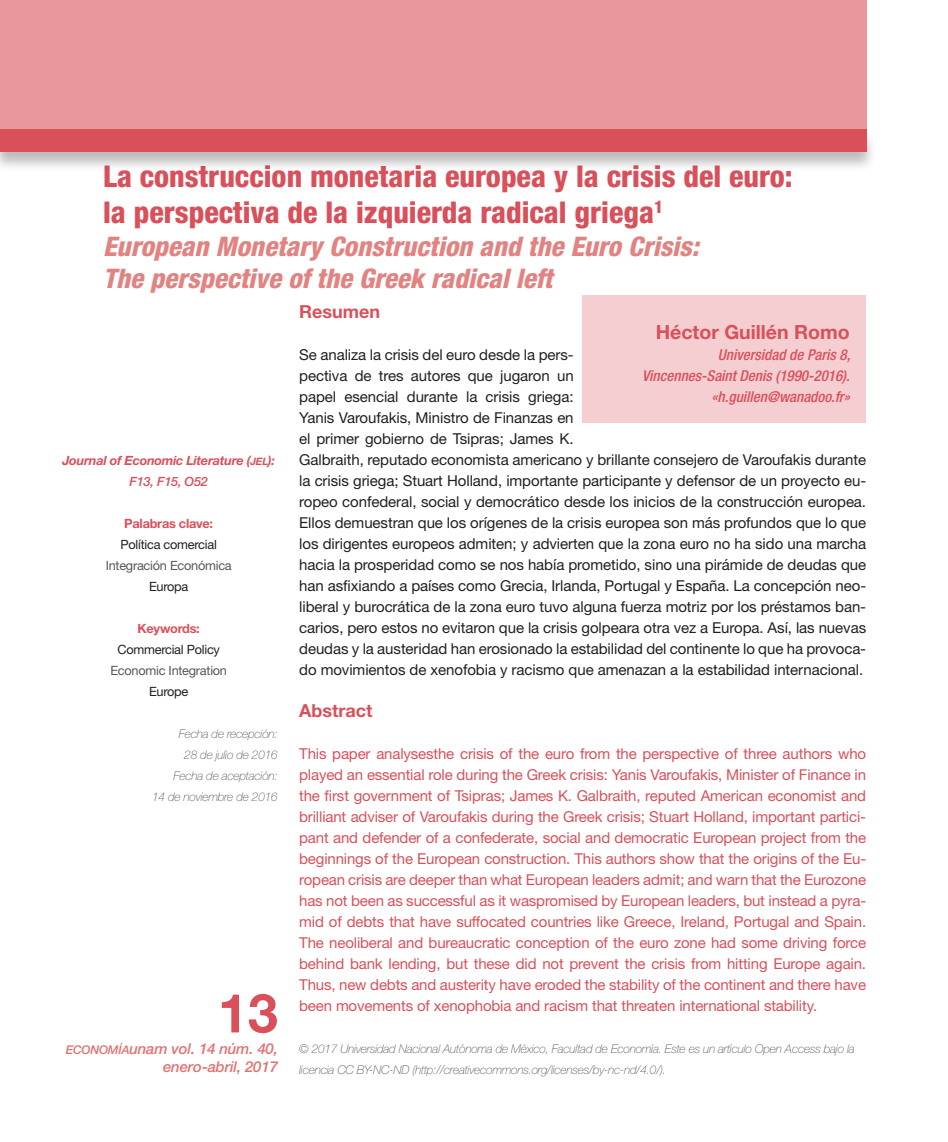
<style>
.page{position:relative;width:948px;height:1142px;background:#fff}
.page>*{position:absolute;margin:0;border:0;box-sizing:border-box;transform-origin:0 0}
.t1{font:700 54px "Helvetica Neue LT Std";color:#d9505b}
.t2{font:800 condensed 30px/36px "Helvetica Neue LT Std";color:#d9505b}
.t3{font:italic 800 condensed 27px/32.4px "Helvetica Neue LT Std";color:#e28381}
.t4{font:700 19.5px "Helvetica Neue LT Std";color:#d9505b}
.t5{font:700 18px "Helvetica Neue LT Std";color:#d9505b}
.t6{font:15px/21px "Helvetica Neue LT Std";letter-spacing:-.005em;color:#231f20}
.t7{font:15px/21px "Helvetica Neue LT Std";letter-spacing:-.01em;color:#d9505b;text-align:justify}
.t8{font:italic 500 condensed 15px/21px "Helvetica Neue LT Std";color:#d9505b;text-align:right}
.t9{font:italic 500 15px/18px "Helvetica Neue LT Std";letter-spacing:-.01em;color:#e07473;text-align:right}
.t10{font:12.75px "Helvetica Neue LT Std";letter-spacing:-.02em;color:#231f20}
.t11{font:italic 700 12.75px/21px "Helvetica Neue LT Std";letter-spacing:-.02em;color:#d9505b;text-align:center}
.t12{font:12.75px "Helvetica Neue LT Std";letter-spacing:-.02em;color:#57585a}
.t13{font:700 12.75px "Helvetica Neue LT Std";letter-spacing:-.02em;color:#d9505b}
.t14{font:italic 100 12px/21px "Helvetica Neue LT Std";letter-spacing:-.02em;color:#57585a;text-align:right}
.s1{font-family:"Helvetica Neue LT Std Bd It SC800";font-weight:400;font-style:normal;font-size:10.2px}
.s2{font-weight:500}
.s3{font-family:"Helvetica Neue LT Std Md It SC800";font-weight:400;font-style:normal;font-size:12px}
</style>
<div class="page">
<div style="left:0;top:0;width:865px;height:129px;background:#e8969c"></div>
<div style="left:0;top:129px;width:875px;height:43px;background:#231f20;opacity:.3"></div>
<div style="left:0;top:129px;width:865px;height:23px;background:#d9505b"></div>
<div style="left:582px;top:296px;width:283px;height:127px;background:#f4ced1"></div>
<h2 class="t2" style="left:103px;top:158px;width:690px">La construccion monetaria europea y la crisis del euro: la perspectiva de la izquierda radical griega<sup>1</sup></h2>
<h3 class="t3" style="left:103px;top:230px;width:597px">European Monetary Construction and the Euro Crisis:<br>The perspective of the Greek radical left</h3>
<h3 class="t4" style="left:655px;top:320px;width:195px">Héctor Guillén Romo</h3>
<p class="t8" style="left:641px;top:344px;width:210px">Universidad de Paris 8,<br>Vincennes-Saint Denis (1990-2016). «h.guillen@wanadoo.fr»</p>
<p class="t5" style="left:299px;top:300px;width:82px">Resumen</p>
<p class="t6" style="left:299px;top:344px;width:568px">Se analiza la crisis del euro desde la pers-<br>pectiva de tres autores que jugaron un<br>papel esencial durante la crisis griega:<br>Yanis Varoufakis, Ministro de Finanzas en<br>el primer gobierno de Tsipras; James K.<br>Galbraith, reputado economista americano y brillante consejero de Varoufakis durante la crisis griega; Stuart Holland, importante participante y defensor de un proyecto eu&shy;ropeo confederal, social y democrático desde los inicios de la construcción europea.<br>Ellos demuestran que los orígenes de la crisis europea son más profundos que lo que los dirigentes europeos admiten; y advierten que la zona euro no ha sido una marcha hacia la prosperidad como se nos había prometido, sino una pirámide de deudas que han asfixiando a países como Grecia, Irlanda, Portugal y España. La concepción neo&shy;liberal y burocrática de la zona euro tuvo alguna fuerza motriz por los préstamos ban&shy;carios, pero estos no evitaron que la crisis golpeara otra vez a Europa. Así, las nuevas deudas y la austeridad han erosionado la estabilidad del continente lo que ha provoca&shy;do movimientos de xenofobia y racismo que amenazan a la estabilidad internacional.</p>
<p class="t5" style="left:299px;top:699px;width:75px">Abstract</p>
<p class="t7" style="left:299px;top:743px;width:568px">This paper analysesthe crisis of the euro from the perspective of three authors who played an essential role during the Greek crisis: Yanis Varoufakis, Minister of Finance in the first government of Tsipras; James K. Galbraith, reputed American economist and brilliant adviser of Varoufakis during the Greek crisis; Stuart Holland, important partici&shy;pant and defender of a confederate, social and democratic European project from the beginnings of the European construction. This authors show that the origins of the Eu&shy;ropean crisis are deeper than what European leaders admit; and warn that the Eurozone has not been as successful as it waspromised by European leaders, but instead a pyra&shy;mid of debts that have suffocated countries like Greece, Ireland, Portugal and Spain.<br>The neoliberal and bureaucratic conception of the euro zone had some driving force behind bank lending, but these did not prevent the crisis from hitting Europe again.<br>Thus, new debts and austerity have eroded the stability of the continent and there have been movements of xenophobia and racism that threaten international stability.</p>
<p class="t11" style="left:62px;top:450px;width:214px">Journal of Economic Literature (<span class="s1">jel</span>):<br><span class="s2">F13, F15, O52</span></p>
<p class="t13" style="left:124px;top:516px;width:90px">Palabras clave:</p>
<p class="t10" style="left:120px;top:537px;width:98px">Política comercial</p>
<p class="t12" style="left:106px;top:558px;width:127px">Integración Económica</p>
<p class="t10" style="left:149px;top:579px;width:41px">Europa</p>
<p class="t13" style="left:138px;top:621px;width:64px">Keywords:</p>
<p class="t10" style="left:117px;top:642px;width:104px">Commercial Policy</p>
<p class="t12" style="left:110px;top:663px;width:118px">Economic Integration</p>
<p class="t10" style="left:149px;top:684px;width:41px">Europe</p>
<p class="t14" style="left:152px;top:723px;width:127px">Fecha de recepción:<br>28 de julio de 2016<br>Fecha de aceptación:<br>14 de noviembre de 2016</p>
<h1 class="t1" style="left:218px;top:979px;width:62px">13</h1>
<p class="t9" style="left:66px;top:1039px;width:213px"><span class="s3">ECONOMÍA</span>unam vol. 14 núm. 40, enero-abril, 2017</p>
<p class="t14" style="left:299px;top:1038px;width:557px;text-align:left">© 2017 Universidad Nacional Autónoma de México, Facultad de Economía. Este es un artículo Open Access bajo la licencia CC BY-NC-ND (http://creativecommons.org/licenses/by-nc-nd/4.0/).</p>
</div>
